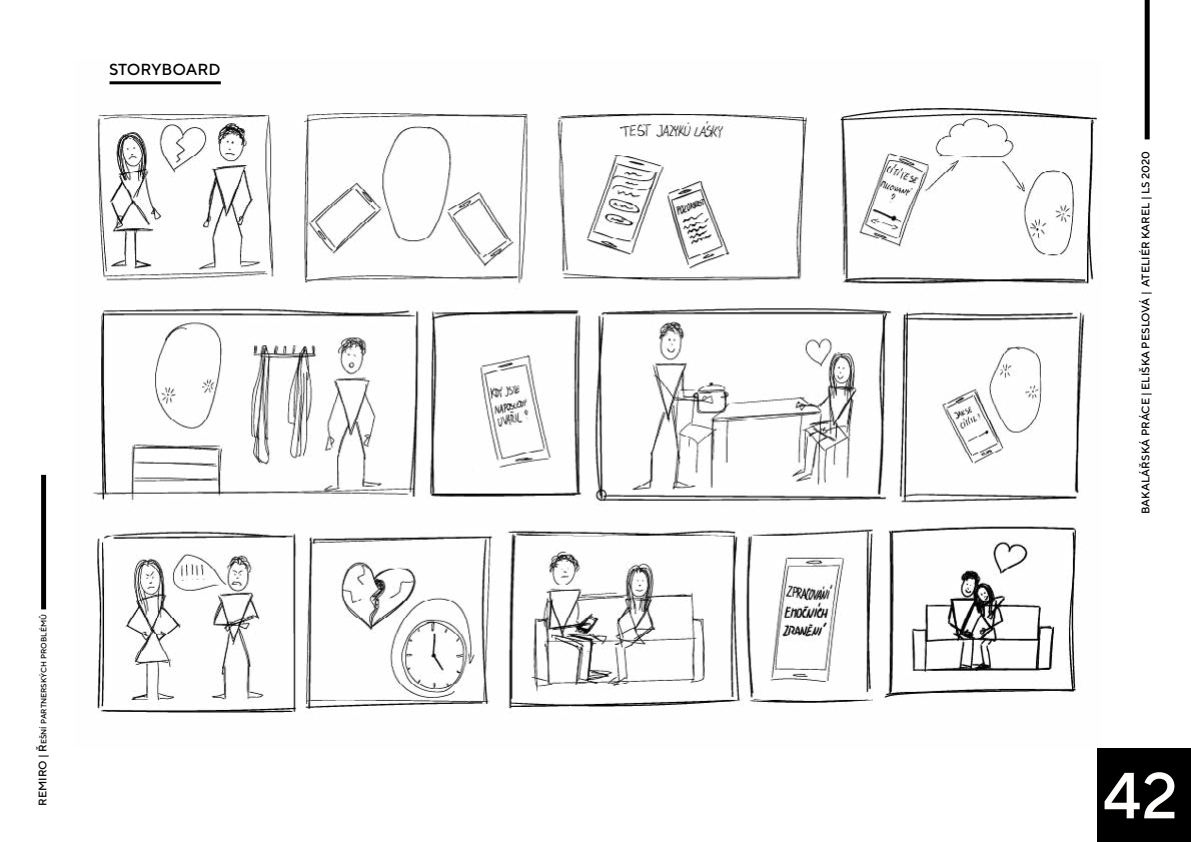
<style>
.page{position:relative;width:1191px;height:842px;background:#fff}
.page>*{position:absolute;margin:0;border:0;box-sizing:border-box;transform-origin:0 0}
.t1{font:500 65px "TT Norms";color:#fffefd}
.t2{font:500 16px "TT Norms";color:#000}
.t3{font:500 11px "TT Norms";color:#000}
.t4{font:500 7.7px "TT Norms";color:#000}
.s1{font-size:11px}
</style>
<div class="page">
<div style="left:1144px;top:0;width:5px;height:139px;background:#000"></div>
<div style="left:41px;top:475px;width:5px;height:134px;background:#000"></div>
<div style="left:1097px;top:748px;width:94px;height:94px;background:#000"></div>
<img style="left:92px;top:84px;width:1005px;height:630px">
<hr style="left:109px;top:81px;width:112px;height:3px;background:#000">
<h2 class="t2" style="left:109px;top:59px;width:113px">STORYBOARD</h2>
<p class="t4" style="left:39px;top:806px;width:193px;rotate:-90deg"><span class="s1">REMIRO</span> <span class="s1">| Ř</span>ešní partnerských problémů</p>
<p class="t3" style="left:1138px;top:514px;width:364px;rotate:-90deg">BAKALÁŘSKÁ PRÁCE | ELIŠKA PESLOVÁ | ATELIÉR KAREL | LS 2020</p>
<h1 class="t1" style="left:1102px;top:755px;width:78px">42</h1>
</div>
